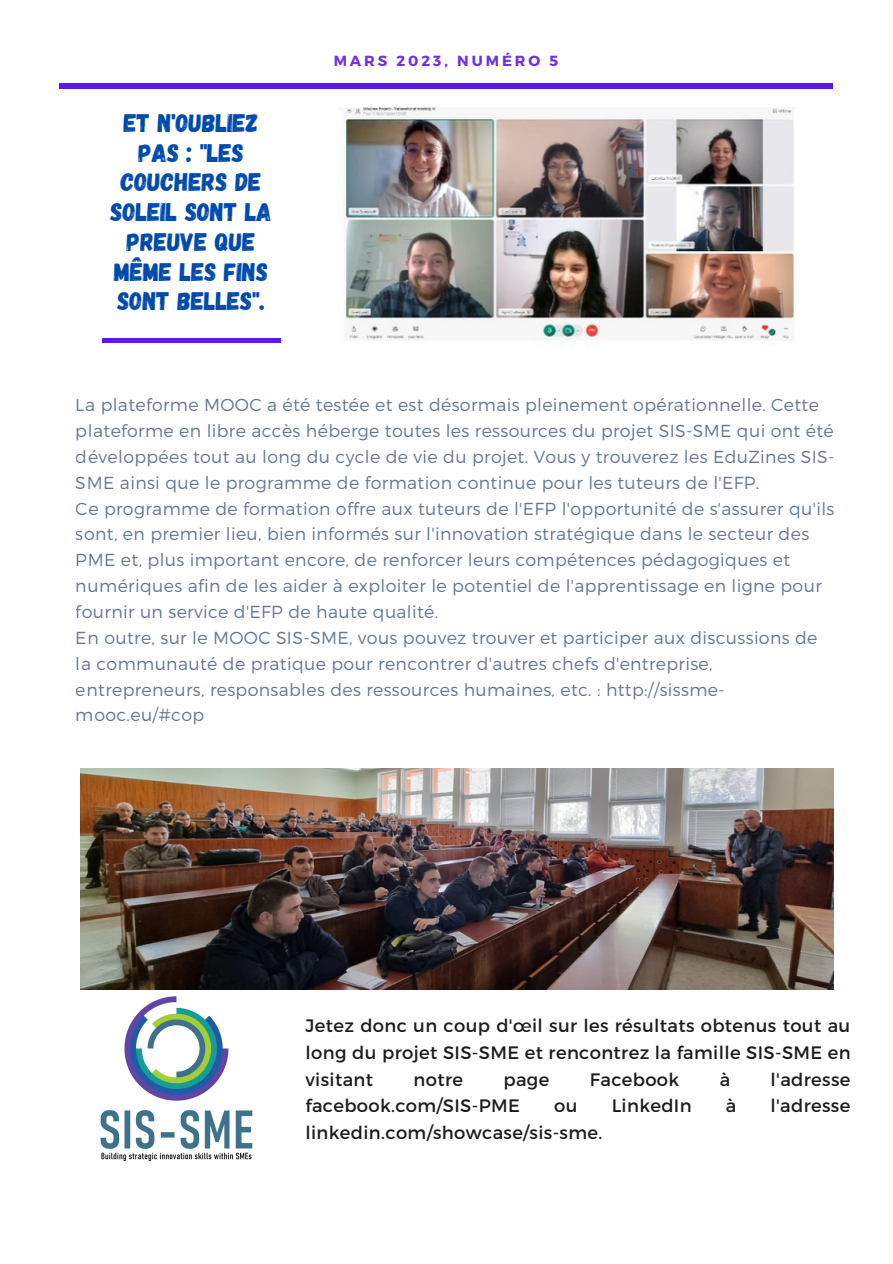
<style>
.page{position:relative;width:893px;height:1264px;background:#fff}
.page>*{position:absolute;margin:0;border:0;box-sizing:border-box;transform-origin:0 0}
.t1{font:25.35px/29.7px "Gagalin";color:#004aad;text-align:center}
.t2{font:18px/27px "Montserrat";letter-spacing:.02em;color:#000;text-align:justify}
.t3{font:300 17.4px/25.8px "Montserrat";letter-spacing:.02em;color:#516780}
.t4{font:700 14.7px "Montserrat";letter-spacing:.2em;color:#5e17eb}
</style>
<div class="page">
<div style="left:59px;top:83px;width:774px;height:6px;background:#5e17eb"></div>
<img style="left:80px;top:949px;width:226px;height:212px">
<div style="left:102px;top:338px;width:178px;height:5px;background:#5e17eb"></div>
<img style="left:339px;top:108px;width:457px;height:233px">
<img style="left:81px;top:768px;width:752px;height:221px">
<h1 class="t1" style="left:111px;top:107px;width:163px">ET N'OUBLIEZ<br>PAS : "LES<br>COUCHERS DE<br>SOLEIL SONT LA<br>PREUVE QUE<br>MÊME LES FINS<br>SONT BELLES".</h1>
<p class="t4" style="left:333px;top:51px;width:226px">MARS 2023, NUMÉRO 5</p>
<p class="t3" style="left:76px;top:391px;width:760px">La plateforme MOOC a été testée et est désormais pleinement opérationnelle. Cette plateforme en libre accès héberge toutes les ressources du projet SIS-SME qui ont été développées tout au long du cycle de vie du projet. Vous y trouverez les EduZines SIS-SME ainsi que le programme de formation continue pour les tuteurs de l'EFP.<br>Ce programme de formation offre aux tuteurs de l'EFP l'opportunité de s'assurer qu'ils sont, en premier lieu, bien informés sur l'innovation stratégique dans le secteur des PME et, plus important encore, de renforcer leurs compétences pédagogiques et numériques afin de les aider à exploiter le potentiel de l'apprentissage en ligne pour fournir un service d'EFP de haute qualité.<br>En outre, sur le MOOC SIS-SME, vous pouvez trouver et participer aux discussions de la communauté de pratique pour rencontrer d'autres chefs d'entreprise, entrepreneurs, responsables des ressources humaines, etc. : http://sissme&shy;mooc.eu/#cop</p>
<p class="t2" style="left:305px;top:1010px;width:546px">Jetez donc un coup d'œil sur les résultats obtenus tout au long du projet SIS-SME et rencontrez la famille SIS-SME en visitant</p>
<p class="t2" style="left:413px;top:1064px;width:51px">notre</p>
<p class="t2" style="left:503px;top:1064px;width:47px">page</p>
<p class="t2" style="left:589px;top:1064px;width:91px">Facebook</p>
<p class="t2" style="left:719px;top:1064px;width:12px">à</p>
<p class="t2" style="left:770px;top:1064px;width:81px">l'adresse</p>
<p class="t2" style="left:305px;top:1091px;width:216px">facebook.com/SIS-PME</p>
<p class="t2" style="left:554px;top:1091px;width:25px">ou</p>
<p class="t2" style="left:611px;top:1091px;width:81px">LinkedIn</p>
<p class="t2" style="left:725px;top:1091px;width:12px">à</p>
<p class="t2" style="left:770px;top:1091px;width:81px">l'adresse</p>
<p class="t2" style="left:305px;top:1118px;width:298px">linkedin.com/showcase/sis-sme.</p>
</div>
